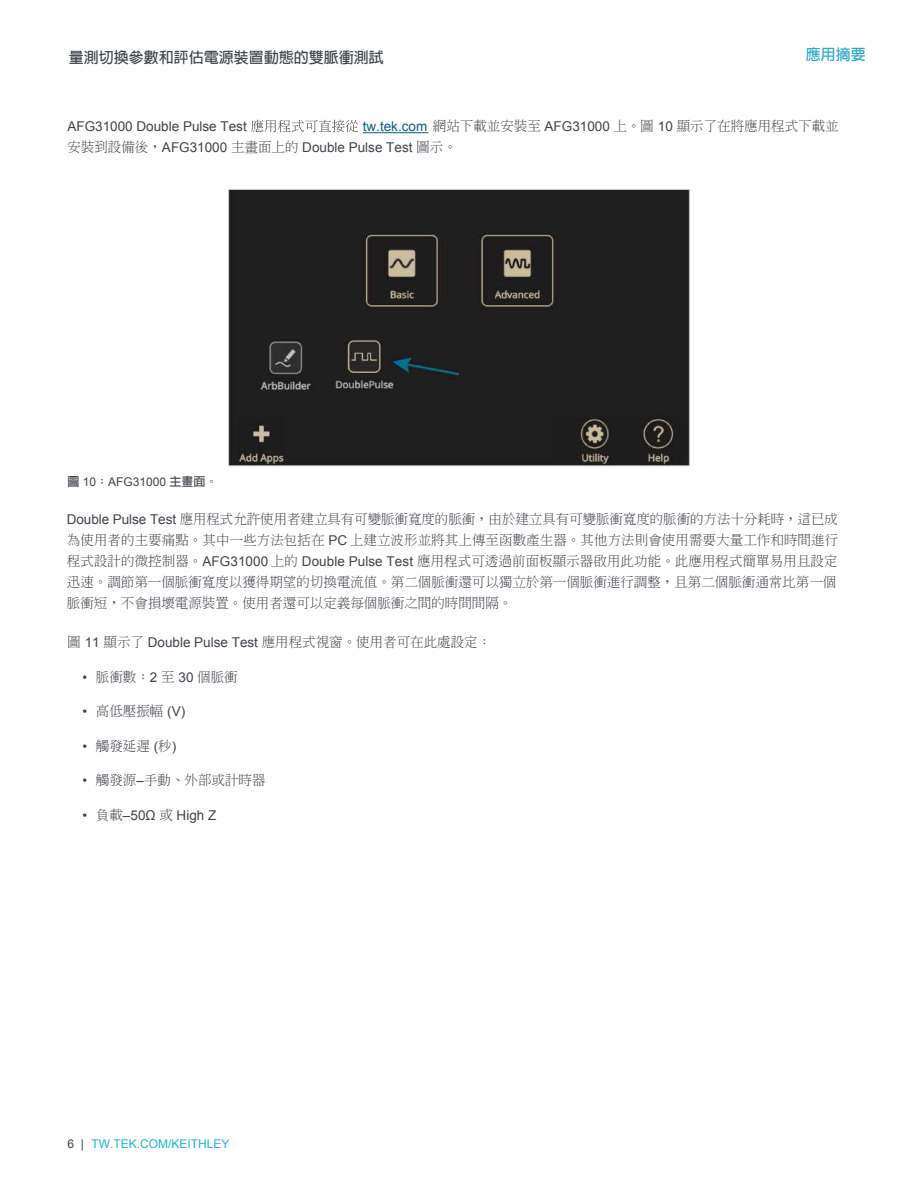
<style>
.page{position:relative;width:918px;height:1188px;background:#fff}
.page>*{position:absolute;margin:0;border:0;box-sizing:border-box;transform-origin:0 0}
.t1{font:700 15px "Lin Gothic";color:#3e434a}
.t2{font:700 15px "Lin Gothic";color:#27a9c9}
.t3{font:300 13.5px/21px "Adobe Ming Std";color:#3e434a}
.t4{font:13.5px "Arial";color:#3e434a}
.t5{font:12px "Arial";color:#1cb5d8}
.t6{font:12px "Arial";color:#3e434a}
.s1{font-family:"Arial";font-weight:400;color:#006281}
.s2{font-family:"Arial";font-weight:400}
.s3{font-family:"Adobe Ming Std";font-weight:300}
.s4{font-family:"Lin Gothic";font-weight:700}
.s5{color:#3e434a}
</style>
<div class="page">
<hr style="left:363px;top:132px;width:65px;height:1px;background:#006281">
<svg style="left:251px;top:120px;width:107px;height:12px"></svg>
<img style="left:230px;top:191px;width:458px;height:273px">
<div style="left:228px;top:189px;width:462px;height:277px;border:1px solid #d7d7d7"></div>
<p class="t1" style="left:69px;top:49px;width:316px">量測切換參數和評估電源裝置動態的雙脈衝測試</p>
<p class="t2" style="left:806px;top:47px;width:61px">應用摘要</p>
<p class="t4" style="left:68px;top:118px;width:181px">AFG31000 Double Pulse Test</p>
<p class="t3" style="left:363px;top:115px;width:477px"><span class="s1">tw.tek.com</span> 網站下載並安裝至 <span class="s2">AFG31000</span> 上。圖 <span class="s2">10</span> 顯示了在將應用程式下載並</p>
<p class="t4" style="left:67px;top:139px;width:391px"><span class="s3">安裝到設備後，</span>AFG31000 <span class="s3">主畫面上的</span> Double Pulse Test <span class="s3">圖示。</span></p>
<p class="t6" style="left:68px;top:474px;width:152px"><span class="s4">圖</span> 10<span class="s4">：</span>AFG31000 <span class="s4">主畫面。</span></p>
<p class="t3" style="left:67px;top:508px;width:773px"><span class="s2">Double Pulse Test</span> 應用程式允許使用者建立具有可變脈衝寬度的脈衝，由於建立具有可變脈衝寬度的脈衝的方法十分耗時，這已成為使用者的主要痛點。其中一些方法包括在 <span class="s2">PC</span> 上建立波形並將其上傳至函數產生器。其他方法則會使用需要大量工作和時間進行程式設計的微控制器。<span class="s2">AFG31000</span> 上的 <span class="s2">Double Pulse Test</span> 應用程式可透過前面板顯示器啟用此功能。此應用程式簡單易用且設定迅速。調節第一個脈衝寬度以獲得期望的切換電流值。第二個脈衝還可以獨立於第一個脈衝進行調整，且第二個脈衝通常比第一個脈衝短，不會損壞電源裝置。使用者還可以定義每個脈衝之間的時間間隔。</p>
<p class="t3" style="left:68px;top:631px;width:425px">圖 <span class="s2">11</span> 顯示了 <span class="s2">Double Pulse Test</span> 應用程式視窗。使用者可在此處設定：</p>
<p class="t3" style="left:82px;top:666px;width:157px"><span class="s2">•</span> 脈衝數：<span class="s2">2</span> 至 <span class="s2">30</span> 個脈衝</p>
<p class="t3" style="left:82px;top:700px;width:104px"><span class="s2">•</span> 高低壓振幅 <span class="s2">(V)</span></p>
<p class="t3" style="left:82px;top:735px;width:95px"><span class="s2">•</span> 觸發延遲 <span class="s2">(</span>秒<span class="s2">)</span></p>
<p class="t3" style="left:82px;top:769px;width:185px"><span class="s2">•</span> 觸發源<span class="s2">–</span>手動、外部或計時器</p>
<p class="t4" style="left:82px;top:806px;width:135px">• <span class="s3">負載</span>–50Ω <span class="s3">或</span> High Z</p>
<p class="t5" style="left:68px;top:1135px;width:164px"><span class="s5">6 |</span> TW.TEK.COM/KEITHLEY</p>
</div>
